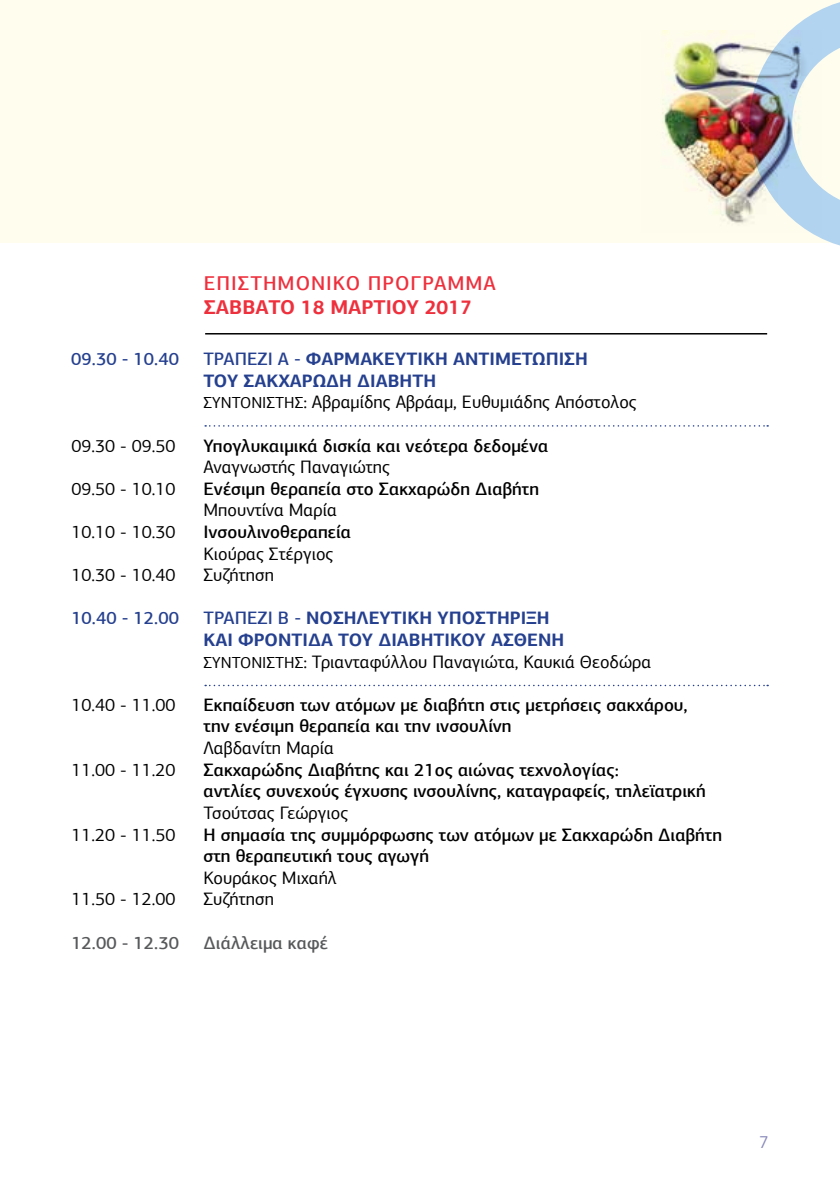
<style>
.page{position:relative;width:840px;height:1191px;background:#fff}
.page>*{position:absolute;margin:0;border:0;box-sizing:border-box;transform-origin:0 0}
.t1{font:500 20px "PF Agora Sans Pro";letter-spacing:.05em;color:#ee303d}
.t2{font:700 20px "PF Agora Sans Pro";color:#ee303d}
.t3{font:500 18px/21.6px "PF Agora Sans Pro";color:#000}
.t4{font:18px "PF Agora Sans Pro";color:#000}
.t5{font:700 18px/21.6px "PF Agora Sans Pro";letter-spacing:.06em;color:#25408f}
.t6{font:500 18px "PF Agora Sans Pro";color:#25408f}
.t7{font:500 18px "PF Agora Sans Pro";color:#58595b}
.t8{font:18px "PF Agora Sans Pro";color:#8889ba}
.t9{font:16px "PF Agora Sans Pro";color:#000}
.s1{font-weight:500}
.s2{font-weight:700}
</style>
<div class="page">
<div style="left:0;top:0;width:839px;height:242px;background:#fffdee"></div>
<svg style="left:749px;top:2px;width:90px;height:243px"></svg>
<img style="left:662px;top:30px;width:158px;height:202px">
<hr style="left:205px;top:333px;width:561px;height:1px;background:#000">
<svg style="left:205px;top:425px;width:562px;height:1px"></svg>
<svg style="left:205px;top:684px;width:562px;height:2px"></svg>
<p class="t1" style="left:204px;top:271px;width:292px">επιστημονικο προγραμμα</p>
<p class="t2" style="left:204px;top:294px;width:269px">Σάββατο 18 Μαρτίου 2017</p>
<p class="t6" style="left:71px;top:348px;width:109px">09.30 - 10.40</p>
<p class="t5" style="left:203px;top:348px;width:373px"><span class="s1">Τραπέζι Α -</span> Φαρμακευτική αντιμετώπιση του Σακχαρώδη Διαβήτη</p>
<p class="t9" style="left:203px;top:393px;width:19px">Συντονιστής</p>
<p class="t4" style="left:303px;top:391px;width:335px">: Αβραμίδης Αβράαμ, Ευθυμιάδης Απόστολος</p>
<p class="t4" style="left:71px;top:434px;width:106px">09.30 - 09.50</p>
<p class="t3" style="left:203px;top:434px;width:346px">Υπογλυκαιμικά δισκία και νεότερα δεδομένα</p>
<p class="t4" style="left:203px;top:456px;width:188px">Αναγνωστής Παναγιώτης</p>
<p class="t4" style="left:71px;top:478px;width:106px">09.50 - 10.10</p>
<p class="t3" style="left:203px;top:478px;width:337px">Ενέσιμη θεραπεία στο Σακχαρώδη Διαβήτη</p>
<p class="t4" style="left:203px;top:499px;width:135px">Μπουντίνα Μαρία</p>
<p class="t4" style="left:71px;top:521px;width:106px">10.10 - 10.30</p>
<p class="t3" style="left:203px;top:521px;width:149px">Ινσουλινοθεραπεία</p>
<p class="t4" style="left:203px;top:542px;width:131px">Κιούρας Στέργιος</p>
<p class="t4" style="left:71px;top:564px;width:106px">10.30 - 10.40</p>
<p class="t4" style="left:203px;top:564px;width:72px">Συζήτηση</p>
<p class="t6" style="left:71px;top:607px;width:109px">10.40 - 12.00</p>
<p class="t6" style="left:203px;top:607px;width:116px">Τραπέζι Β - <span class="s2">Νοση</span></p>
<p class="t5" style="left:356px;top:607px;width:105px">λευτική υποσ</p>
<p class="t5" style="left:203px;top:607px;width:359px;text-indent:282px">τήριξη και φρο ντίδα του διαβητικού ασθενή</p>
<p class="t9" style="left:203px;top:652px;width:19px">Συντονιστής</p>
<p class="t4" style="left:303px;top:650px;width:349px">: Τριανταφύλλου Παναγιώτα, Καυκιά Θεοδώρα</p>
<p class="t4" style="left:71px;top:694px;width:106px">10.40 - 11.00</p>
<p class="t3" style="left:203px;top:694px;width:485px">Εκπαίδευση των ατόμων με διαβήτη στις μετρήσεις σακχάρου, την ενέσιμη θεραπεία και την ινσουλίνη</p>
<p class="t4" style="left:203px;top:737px;width:132px">Λαβδανίτη Μαρία</p>
<p class="t4" style="left:71px;top:758px;width:106px">11.00 - 11.20</p>
<p class="t3" style="left:203px;top:758px;width:503px">Σακχαρώδης Διαβήτης και 21ος αιώνας τεχνολογίας:<br>αντλίες συνεχούς έγχυσης ινσουλίνης, καταγραφείς, τηλεϊατρική</p>
<p class="t4" style="left:203px;top:802px;width:146px">Τσούτσας Γεώργιος</p>
<p class="t4" style="left:71px;top:823px;width:106px">11.20 - 11.50</p>
<p class="t3" style="left:203px;top:823px;width:520px">Η σημασία της συμμόρφωσης των ατόμων με Σακχαρώδη Διαβήτη στη θεραπευτική τους αγωγή</p>
<p class="t4" style="left:203px;top:866px;width:135px">Κουράκος Μιχαήλ</p>
<p class="t4" style="left:71px;top:888px;width:106px">11.50 - 12.00</p>
<p class="t4" style="left:203px;top:888px;width:72px">Συζήτηση</p>
<p class="t7" style="left:71px;top:931px;width:258px">12.00 - 12.30 Διάλλειμα καφέ</p>
<p class="t8" style="left:758px;top:1130px;width:12px">7</p>
</div>
